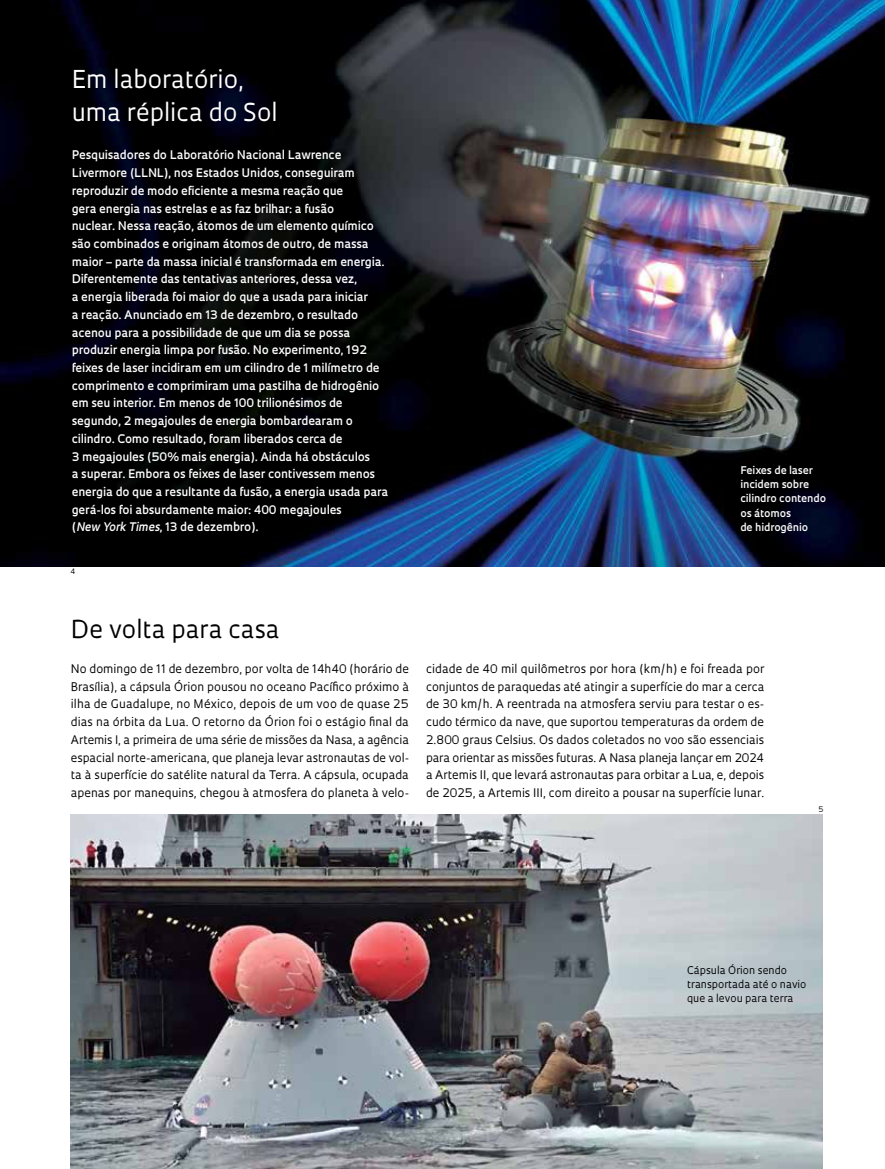
<style>
.page{position:relative;width:885px;height:1169px;background:#fff}
.page>*{position:absolute;margin:0;border:0;box-sizing:border-box;transform-origin:0 0}
.t1{font:24px/33px "Oculum";color:#fff}
.t2{font:24px "Oculum";color:#000}
.t3{font:600 11.55px/17.7px "Oculum";color:#fff}
.t4{font:11.55px/17.7px "Oculum";color:#000;text-align:justify}
.t5{font:600 10.35px/14.1px "Oculum";color:#fff}
.t6{font:10.35px/14.1px "Oculum";color:#000}
.t7{font:7.35px "Oculum";color:#000}
.s1{font-style:italic}
</style>
<div class="page">
<img style="left:71px;top:815px;width:752px;height:353px">
<img style="left:0;top:0;width:885px;height:566px">
<h1 class="t1" style="left:72px;top:62px;width:207px">Em laboratório, uma réplica do Sol</h1>
<p class="t3" style="left:72px;top:146px;width:318px">Pesquisadores do Laboratório Nacional Lawrence Livermore (LLNL), nos Estados Unidos, conseguiram reproduzir de modo eficiente a mesma reação que<br>gera energia nas estrelas e as faz brilhar: a fusão<br>nuclear. Nessa reação, átomos de um elemento químico são combinados e originam átomos de outro, de massa maior – parte da massa inicial é transformada em energia.<br>Diferentemente das tentativas anteriores, dessa vez,<br>a energia liberada foi maior do que a usada para iniciar<br>a reação. Anunciado em 13 de dezembro, o resultado acenou para a possibilidade de que um dia se possa produzir energia limpa por fusão. No experimento, 192 feixes de laser incidiram em um cilindro de 1 milímetro de comprimento e comprimiram uma pastilha de hidrogênio em seu interior. Em menos de 100 trilionésimos de segundo, 2 megajoules de energia bombardearam o cilindro. Como resultado, foram liberados cerca de<br>3 megajoules (50% mais energia). Ainda há obstáculos<br>a superar. Embora os feixes de laser contivessem menos energia do que a resultante da fusão, a energia usada para gerá-los foi absurdamente maior: 400 megajoules<br>(<span class="s1">New York Times</span>, 13 de dezembro).</p>
<p class="t7" style="left:70px;top:566px;width:6px">4</p>
<h1 class="t2" style="left:71px;top:613px;width:210px">De volta para casa</h1>
<p class="t5" style="left:740px;top:462px;width:87px">Feixes de laser incidem sobre cilindro contendo os átomos<br>de hidrogênio</p>
<p class="t4" style="left:71px;top:659px;width:340px">No domingo de 11 de dezembro, por volta de 14h40 (horário de Brasília), a cápsula Órion pousou no oceano Pacífico próximo à ilha de Guadalupe, no México, depois de um voo de quase 25 dias na órbita da Lua. O retorno da Órion foi o estágio final da Artemis I, a primeira de uma série de missões da Nasa, a agência espacial norte-americana, que planeja levar astronautas de vol&shy;ta à superfície do satélite natural da Terra. A cápsula, ocupada apenas por manequins, chegou à atmosfera do planeta à velo-</p>
<p class="t4" style="left:426px;top:659px;width:340px">cidade de 40 mil quilômetros por hora (km/h) e foi freada por conjuntos de paraquedas até atingir a superfície do mar a cerca de 30 km/h. A reentrada na atmosfera serviu para testar o es&shy;cudo térmico da nave, que suportou temperaturas da ordem de 2.800 graus Celsius. Os dados coletados no voo são essenciais para orientar as missões futuras. A Nasa planeja lançar em 2024 a Artemis II, que levará astronautas para orbitar a Lua, e, depois de 2025, a Artemis III, com direito a pousar na superfície lunar.</p>
<p class="t7" style="left:818px;top:804px;width:7px">5</p>
<p class="t6" style="left:687px;top:963px;width:121px">Cápsula Órion sendo transportada até o navio que a levou para terra</p>
</div>
